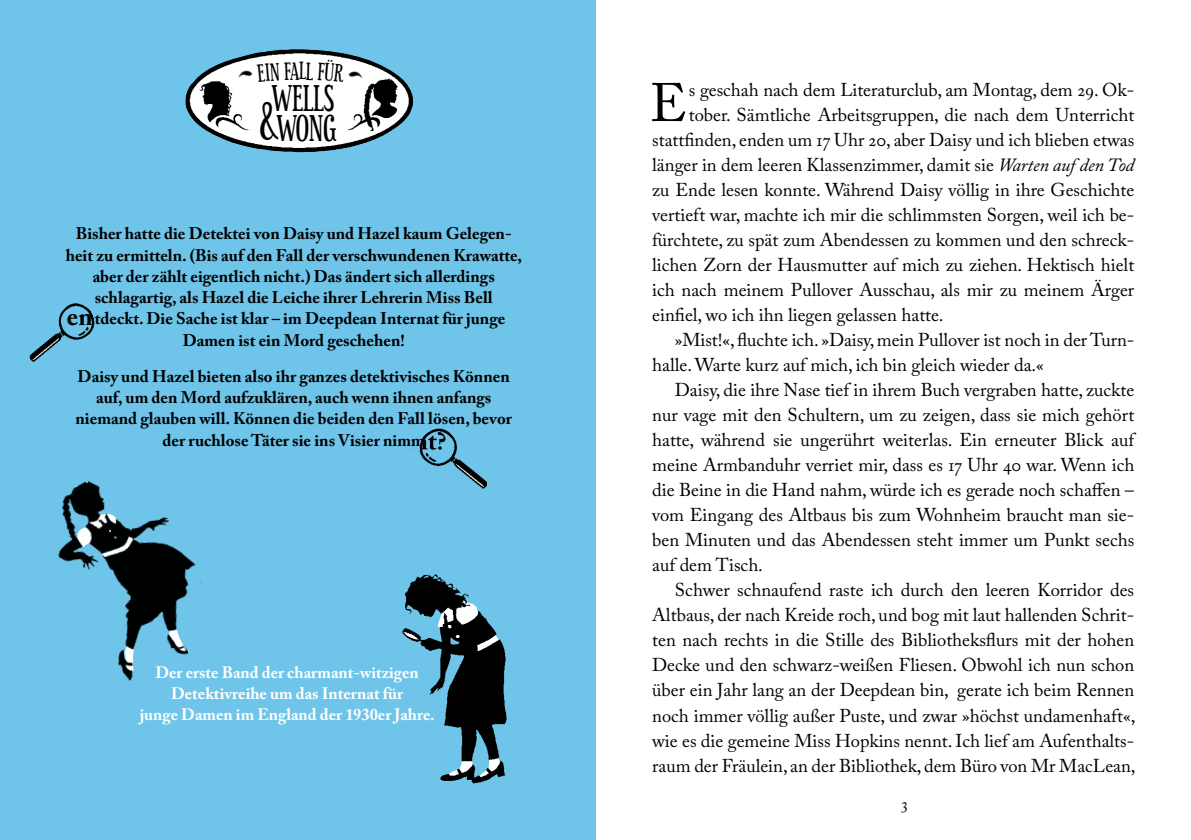
<style>
.page{position:relative;width:1191px;height:840px;background:#fff}
.page>*{position:absolute;margin:0;border:0;box-sizing:border-box;transform-origin:0 0}
.t1{font:53.6px "Adobe Caslon Pro";color:#000}
.t2{font:33.8px/29.4px "Sexsmith";letter-spacing:.005em;color:#000;text-align:center}
.t3{font:700 25.4px "Adobe Caslon Pro";color:#000}
.t4{font:22.8px "Sexsmith";color:#000}
.t5{font:18.4px "Adobe Caslon Pro";color:#000}
.t6{font:700 16.8px/21.2px "Adobe Caslon Pro";color:#000;text-align:center}
.t7{font:700 16.4px/21px "Adobe Caslon Pro";color:#fff;text-align:center}
.t8{font:16px "Adobe Caslon Pro";color:#000}
.s1{font-size:48.8px}
.s2{font-style:italic}
</style>
<div class="page">
<div style="left:0;top:0;width:595px;height:839px;background:#6fc4e9"></div>
<img style="left:402px;top:574px;width:105px;height:210px">
<img style="left:30px;top:303px;width:65px;height:59px">
<img style="left:412px;top:428px;width:75px;height:61px">
<img style="left:185px;top:49px;width:155px;height:104px">
<img style="left:58px;top:480px;width:144px;height:201px">
<svg style="left:186px;top:51px;width:228px;height:98px"></svg>
<p class="t4" style="left:299px;top:58px;width:8px">L</p>
<h2 class="t2" style="left:260px;top:86px;width:78px">WELLS <span class="s1">&amp;</span>WONG</h2>
<p class="t6" style="left:76px;top:223px;width:437px">Bisher hatte die Detektei von Daisy und Hazel kaum Gelegen-</p>
<p class="t6" style="left:66px;top:244px;width:458px">heit zu ermitteln. (Bis auf den Fall der verschwundenen Krawatte,</p>
<p class="t6" style="left:93px;top:265px;width:404px">aber der zählt eigentlich nicht.) Das ändert sich allerdings</p>
<p class="t6" style="left:95px;top:286px;width:399px">schlagartig, als Hazel die Leiche ihrer Lehrerin Miss Bell</p>
<p class="t6" style="left:95px;top:308px;width:412px">tdeckt. Die Sache ist klar – im Deepdean Internat für junge</p>
<p class="t6" style="left:183px;top:329px;width:224px">Damen ist ein Mord geschehen!</p>
<p class="t6" style="left:76px;top:365px;width:438px">Daisy und Hazel bieten also ihr ganzes detektivisches Können auf, um den Mord aufzuklären, auch wenn ihnen anfangs niemand glauben will. Können die beiden den Fall lösen, bevor der ruchlose Täter sie ins Visier nimm</p>
<h3 class="t3" style="left:67px;top:301px;width:27px">en</h3>
<p class="t7" style="left:140px;top:661px;width:297px">Der erste Band der charmant-witzigen<br>Detektivreihe um das Internat für<br>junge Damen im England der 1930er Jahre.</p>
<h1 class="t1" style="left:649px;top:71px;width:39px">E</h1>
<p class="t5" style="left:689px;top:79px;width:447px">s geschah nach dem Literaturclub, am Montag, dem 29. Ok-</p>
<p class="t5" style="left:689px;top:104px;width:447px">tober. Sämtliche Arbeitsgruppen, die nach dem Unterricht</p>
<p class="t5" style="left:652px;top:129px;width:483px">stattfinden, enden um 17 Uhr 20, aber Daisy und ich blieben etwas</p>
<p class="t5" style="left:652px;top:154px;width:483px">länger in dem leeren Klassenzimmer, damit sie <span class="s2">Warten auf den Tod</span></p>
<p class="t5" style="left:652px;top:179px;width:483px">zu Ende lesen konnte. Während Daisy völlig in ihre Geschichte</p>
<p class="t5" style="left:652px;top:204px;width:483px">vertieft war, machte ich mir die schlimmsten Sorgen, weil ich be-</p>
<p class="t5" style="left:652px;top:229px;width:483px">fürchtete, zu spät zum Abendessen zu kommen und den schreck-</p>
<p class="t5" style="left:652px;top:254px;width:483px">lichen Zorn der Hausmutter auf mich zu ziehen. Hektisch hielt</p>
<p class="t5" style="left:652px;top:279px;width:483px">ich nach meinem Pullover Ausschau, als mir zu meinem Ärger</p>
<p class="t5" style="left:652px;top:304px;width:293px">einfiel, wo ich ihn liegen gelassen hatte.</p>
<p class="t5" style="left:675px;top:329px;width:461px">»Mist!«, fluchte ich. »Daisy, mein Pullover ist noch in der Turn-</p>
<p class="t5" style="left:652px;top:354px;width:393px">halle. Warte kurz auf mich, ich bin gleich wieder da.«</p>
<p class="t5" style="left:675px;top:379px;width:461px">Daisy, die ihre Nase tief in ihrem Buch vergraben hatte, zuckte</p>
<p class="t5" style="left:652px;top:404px;width:483px">nur vage mit den Schultern, um zu zeigen, dass sie mich gehört</p>
<p class="t5" style="left:652px;top:429px;width:483px">hatte, während sie ungerührt weiterlas. Ein erneuter Blick auf</p>
<p class="t5" style="left:652px;top:454px;width:483px">meine Armbanduhr verriet mir, dass es 17 Uhr 40 war. Wenn ich</p>
<p class="t5" style="left:652px;top:479px;width:483px">die Beine in die Hand nahm, würde ich es gerade noch schaffen –</p>
<p class="t5" style="left:652px;top:504px;width:483px">vom Eingang des Altbaus bis zum Wohnheim braucht man sie-</p>
<p class="t5" style="left:652px;top:529px;width:483px">ben Minuten und das Abendessen steht immer um Punkt sechs</p>
<p class="t5" style="left:652px;top:554px;width:112px">auf dem Tisch.</p>
<p class="t5" style="left:675px;top:579px;width:461px">Schwer schnaufend raste ich durch den leeren Korridor des</p>
<p class="t5" style="left:652px;top:604px;width:483px">Altbaus, der nach Kreide roch, und bog mit laut hallenden Schrit-</p>
<p class="t5" style="left:652px;top:629px;width:483px">ten nach rechts in die Stille des Bibliotheksflurs mit der hohen</p>
<p class="t5" style="left:652px;top:654px;width:483px">Decke und den schwarz-weißen Fliesen. Obwohl ich nun schon</p>
<p class="t5" style="left:652px;top:679px;width:483px">über ein Jahr lang an der Deepdean bin, gerate ich beim Rennen</p>
<p class="t5" style="left:652px;top:704px;width:485px">noch immer völlig außer Puste, und zwar »höchst undamenhaft«,</p>
<p class="t5" style="left:652px;top:729px;width:483px">wie es die gemeine Miss Hopkins nennt. Ich lief am Aufenthalts-</p>
<p class="t5" style="left:652px;top:754px;width:485px">raum der Fräulein, an der Bibliothek, dem Büro von Mr MacLean,</p>
<p class="t8" style="left:901px;top:793px;width:8px">3</p>
</div>
